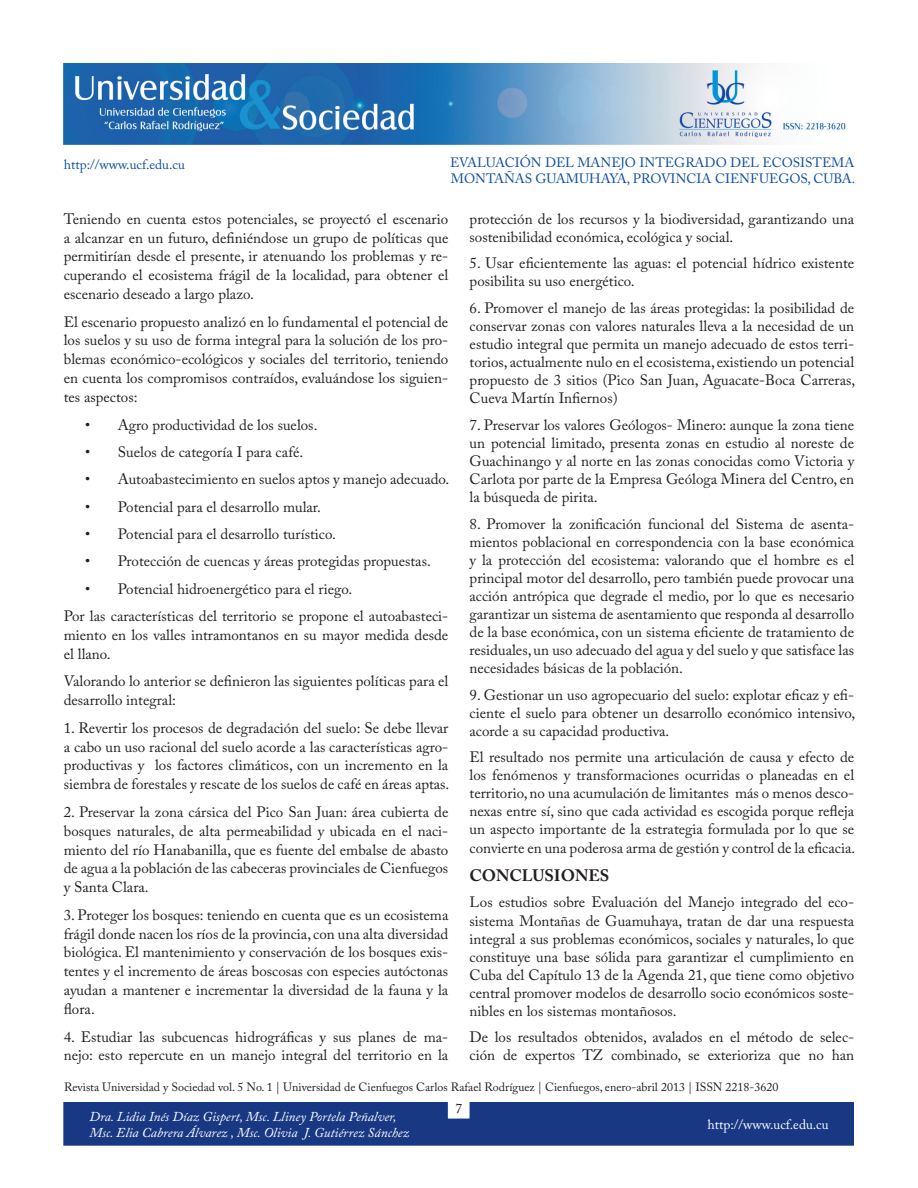
<style>
.page{position:relative;width:918px;height:1188px;background:#fff}
.page>*{position:absolute;margin:0;border:0;box-sizing:border-box;transform-origin:0 0}
.subtítulos{font:700 16.5px "Adobe Caslon Pro";color:#231f20}
.texto{font:15px/18px "Adobe Caslon Pro";color:#231f20;text-align:justify}
.texto_sangria{font:15px "Adobe Caslon Pro";color:#231f20}
.t1{font:13.5px/16.2px "Adobe Caslon Pro";color:#0d4da1}
.t2{font:italic 13.5px/16.2px "Adobe Caslon Pro";color:#fff}
.t3{font:13.5px "Adobe Caslon Pro";color:#fff}
.t4{font:13.5px "Adobe Caslon Pro";color:#231f20}
.t5{font:12px "Adobe Caslon Pro";color:#231f20}
</style>
<div class="page">
<img style="left:64px;top:64px;width:782px;height:80px">
<div style="left:64px;top:1103px;width:790px;height:42px;background:#183884"></div>
<p class="t1" style="left:450px;top:154px;width:407px">EVALUACIÓN DEL MANEJO INTEGRADO DEL ECOSISTEMA<br>MONTAÑAS GUAMUHAYA, PROVINCIA CIENFUEGOS, CUBA.</p>
<p class="t1" style="left:64px;top:156px;width:123px">http://www.ucf.edu.cu</p>
<p class="texto" style="left:64px;top:209px;width:386px;line-height:18.9px">Teniendo en cuenta estos potenciales, se proyectó el escenario a alcanzar en un futuro, definiéndose un grupo de políticas que permitirían desde el presente, ir atenuando los problemas y re&shy;cuperando el ecosistema frágil de la localidad, para obtener el escenario deseado a largo plazo.</p>
<p class="texto" style="left:64px;top:312px;width:386px;line-height:18.9px">El escenario propuesto analizó en lo fundamental el potencial de los suelos y su uso de forma integral para la solución de los pro&shy;blemas económico-ecológicos y sociales del territorio, teniendo en cuenta los compromisos contraídos, evaluándose los siguien&shy;tes aspectos:</p>
<p class="texto_sangria" style="left:85px;top:416px;width:234px">• Agro productividad de los suelos.</p>
<p class="texto_sangria" style="left:85px;top:443px;width:220px">• Suelos de categoría I para café.</p>
<p class="texto_sangria" style="left:85px;top:470px;width:366px">• Autoabastecimiento en suelos aptos y manejo adecuado.</p>
<p class="texto_sangria" style="left:85px;top:498px;width:237px">• Potencial para el desarrollo mular.</p>
<p class="texto_sangria" style="left:85px;top:525px;width:252px">• Potencial para el desarrollo turístico.</p>
<p class="texto_sangria" style="left:85px;top:553px;width:347px">• Protección de cuencas y áreas protegidas propuestas.</p>
<p class="texto_sangria" style="left:85px;top:580px;width:269px">• Potencial hidroenergético para el riego.</p>
<p class="texto" style="left:64px;top:607px;width:386px;line-height:18.9px">Por las características del territorio se propone el autoabasteci&shy;miento en los valles intramontanos en su mayor medida desde el llano.</p>
<p class="texto" style="left:64px;top:672px;width:386px;line-height:18.9px">Valorando lo anterior se definieron las siguientes políticas para el desarrollo integral:</p>
<p class="texto" style="left:64px;top:718px;width:387px;line-height:18.9px">1. Revertir los procesos de degradación del suelo: Se debe llevar a cabo un uso racional del suelo acorde a las características agro&shy;productivas y los factores climáticos, con un incremento en la siembra de forestales y rescate de los suelos de café en áreas aptas.</p>
<p class="texto" style="left:64px;top:802px;width:386px;line-height:18.9px">2. Preservar la zona cársica del Pico San Juan: área cubierta de bosques naturales, de alta permeabilidad y ubicada en el naci&shy;miento del río Hanabanilla, que es fuente del embalse de abasto de agua a la población de las cabeceras provinciales de Cienfuegos y Santa Clara.</p>
<p class="texto" style="left:64px;top:905px;width:386px;line-height:18.9px">3. Proteger los bosques: teniendo en cuenta que es un ecosistema frágil donde nacen los ríos de la provincia, con una alta diversidad biológica. El mantenimiento y conservación de los bosques exis&shy;tentes y el incremento de áreas boscosas con especies autóctonas ayudan a mantener e incrementar la diversidad de la fauna y la flora.</p>
<p class="texto" style="left:64px;top:1027px;width:386px;line-height:18.9px">4. Estudiar las subcuencas hidrográficas y sus planes de ma&shy;nejo: esto repercute en un manejo integral del territorio en la</p>
<p class="texto" style="left:470px;top:209px;width:386px">protección de los recursos y la biodiversidad, garantizando una sostenibilidad económica, ecológica y social.</p>
<p class="texto" style="left:470px;top:254px;width:386px">5. Usar eficientemente las aguas: el potencial hídrico existente posibilita su uso energético.</p>
<p class="texto" style="left:470px;top:299px;width:387px">6. Promover el manejo de las áreas protegidas: la posibilidad de conservar zonas con valores naturales lleva a la necesidad de un estudio integral que permita un manejo adecuado de estos terri&shy;torios, actualmente nulo en el ecosistema, existiendo un potencial propuesto de 3 sitios (Pico San Juan, Aguacate-Boca Carreras, Cueva Martín Infiernos)</p>
<p class="texto" style="left:470px;top:416px;width:386px">7. Preservar los valores Geólogos- Minero: aunque la zona tiene un potencial limitado, presenta zonas en estudio al noreste de Guachinango y al norte en las zonas conocidas como Victoria y Carlota por parte de la Empresa Geóloga Minera del Centro, en la búsqueda de pirita.</p>
<p class="texto" style="left:470px;top:514px;width:386px">8. Promover la zonificación funcional del Sistema de asenta&shy;mientos poblacional en correspondencia con la base económica y la protección del ecosistema: valorando que el hombre es el principal motor del desarrollo, pero también puede provocar una acción antrópica que degrade el medio, por lo que es necesario garantizar un sistema de asentamiento que responda al desarrollo de la base económica, con un sistema eficiente de tratamiento de residuales, un uso adecuado del agua y del suelo y que satisface las necesidades básicas de la población.</p>
<p class="texto" style="left:470px;top:685px;width:387px">9. Gestionar un uso agropecuario del suelo: explotar eficaz y efi&shy;ciente el suelo para obtener un desarrollo económico intensivo, acorde a su capacidad productiva.</p>
<p class="texto" style="left:470px;top:748px;width:387px">El resultado nos permite una articulación de causa y efecto de los fenómenos y transformaciones ocurridas o planeadas en el territorio, no una acumulación de limitantes más o menos desco&shy;nexas entre sí, sino que cada actividad es escogida porque refleja un aspecto importante de la estrategia formulada por lo que se convierte en una poderosa arma de gestión y control de la eficacia.</p>
<p class="subtítulos" style="left:470px;top:866px;width:141px">CONCLUSIONES</p>
<p class="texto" style="left:470px;top:893px;width:386px">Los estudios sobre Evaluación del Manejo integrado del eco&shy;sistema Montañas de Guamuhaya, tratan de dar una respuesta integral a sus problemas económicos, sociales y naturales, lo que constituye una base sólida para garantizar el cumplimiento en Cuba del Capítulo 13 de la Agenda 21, que tiene como objetivo central promover modelos de desarrollo socio económicos soste&shy;nibles en los sistemas montañosos.</p>
<p class="texto" style="left:470px;top:1028px;width:386px">De los resultados obtenidos, avalados en el método de selec&shy;ción de expertos TZ combinado, se exterioriza que no han</p>
<p class="t5" style="left:64px;top:1079px;width:716px">Revista Universidad y Sociedad vol. 5 No. 1 | Universidad de Cienfuegos Carlos Rafael Rodríguez | Cienfuegos, enero-abril 2013 | ISSN 2218-3620</p>
<p class="t4" style="left:456px;top:1100px;width:8px">7</p>
<p class="t2" style="left:90px;top:1108px;width:321px">Dra. Lidia Inés Díaz Gispert, Msc. Lliney Portela Peñalver,<br>Msc. Elia Cabrera Álvarez , Msc. Olivia J. Gutiérrez Sánchez</p>
<p class="t3" style="left:708px;top:1117px;width:123px">http://www.ucf.edu.cu</p>
</div>
